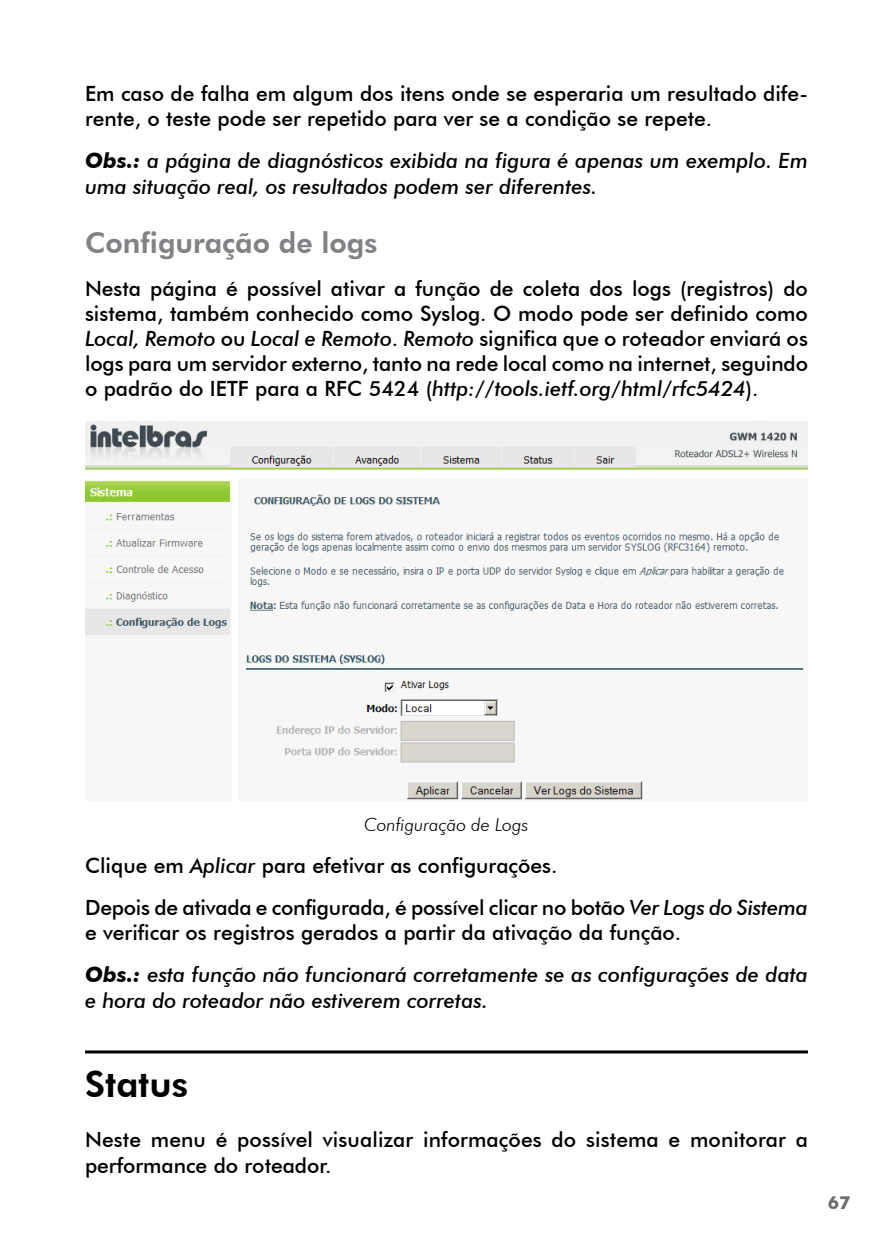
<style>
.page{position:relative;width:893px;height:1259px;background:#fff}
.page>*{position:absolute;margin:0;border:0;box-sizing:border-box;transform-origin:0 0}
.t1{font:800 36px "Futura BT";color:#000}
.t2{font:800 28.5px "Futura BT";color:#808285}
.t3{font:500 21px/25.2px "Futura BT";color:#000}
.t4{font:italic 500 21px/25.2px "Futura BT";color:#000}
.t5{font:italic 300 18px "Futura BT";color:#000}
.t6{font:700 18px "Futura BT";color:#6d6e71}
.s1{font-weight:700}
.s2{font-style:italic}
.s3{font-style:normal}
</style>
<div class="page">
<img style="left:85px;top:422px;width:723px;height:378px">
<hr style="left:85px;top:1050px;width:723px;height:3px;background:#000">
<p class="t3" style="left:85px;top:81px;width:724px">Em caso de falha em algum dos itens onde se esperaria um resultado dife&shy;rente, o teste pode ser repetido para ver se a condição se repete.</p>
<p class="t4" style="left:85px;top:148px;width:724px"><span class="s1">Obs.:</span> a página de diagnósticos exibida na figura é apenas um exemplo. Em uma situação real, os resultados podem ser diferentes.</p>
<h2 class="t2" style="left:85px;top:226px;width:294px">Configuração de logs</h2>
<p class="t3" style="left:85px;top:275px;width:724px;text-align:justify">Nesta página é possível ativar a função de coleta dos logs (registros) do sistema, também conhecido como Syslog. O modo pode ser definido como <span class="s2">Local, Remoto</span> ou <span class="s2">Local e Remoto</span>. <span class="s2">Remoto</span> significa que o roteador enviará os logs para um servidor externo, tanto na rede local como na internet, seguindo o padrão do IETF para a RFC 5424 (<span class="s2">http://tools.ietf.org/html/rfc5424</span>).</p>
<p class="t5" style="left:364px;top:813px;width:166px">Configuração de Logs</p>
<p class="t3" style="left:85px;top:844px;width:724px;line-height:42.3px">Clique em <span class="s2">Aplicar</span> para efetivar as configurações.<br>Depois de ativada e configurada, é possível clicar no botão <span class="s2">Ver Logs do Sistema</span></p>
<p class="t4" style="left:85px;top:911px;width:724px;line-height:42.3px"><span class="s3">e verificar os registros gerados a partir da ativação da função.<br></span><span class="s1">Obs.:</span> esta função não funcionará corretamente se as configurações de data</p>
<p class="t4" style="left:85px;top:987px;width:405px">e hora do roteador não estiverem corretas.</p>
<h1 class="t1" style="left:85px;top:1062px;width:105px">Status</h1>
<p class="t3" style="left:85px;top:1127px;width:724px">Neste menu é possível visualizar informações do sistema e monitorar a performance do roteador.</p>
<p class="t6" style="left:828px;top:1191px;width:24px">67</p>
</div>
